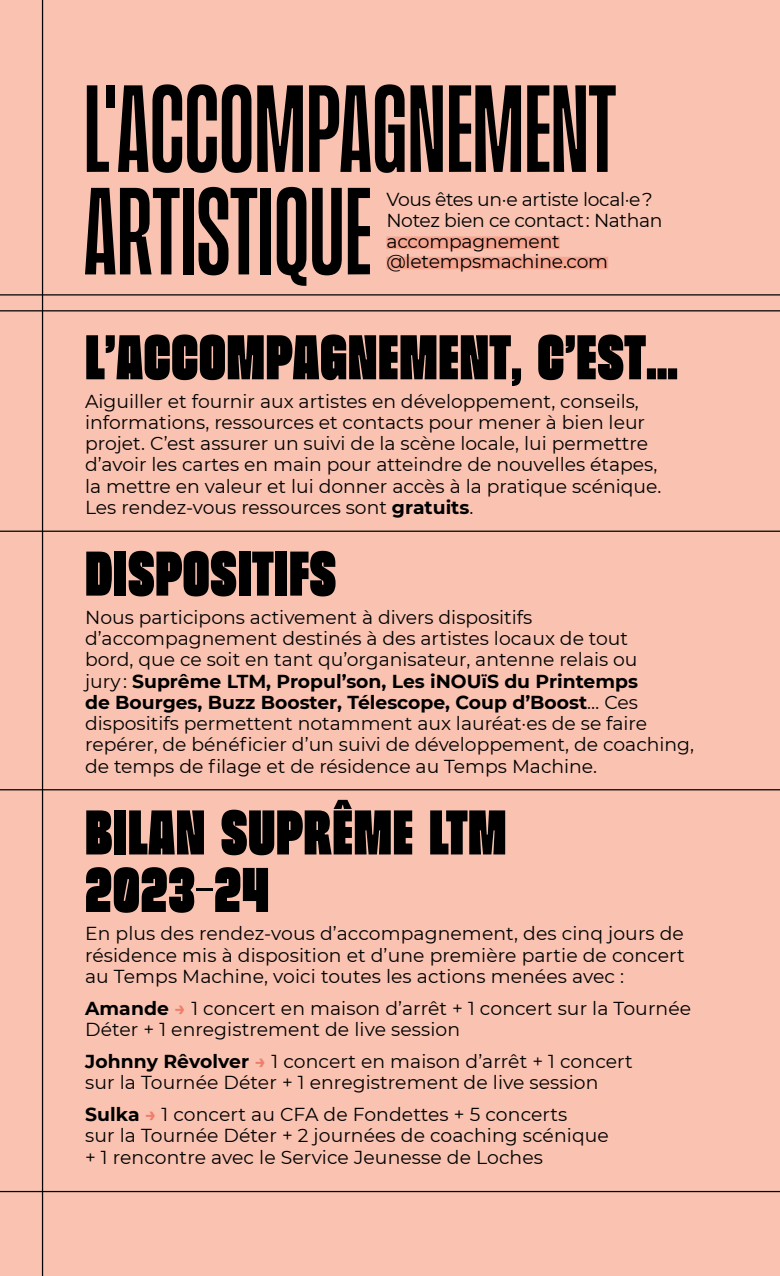
<style>
.page{position:relative;width:780px;height:1276px;background:#f9c2b1}
.page>*{position:absolute;margin:0;border:0;box-sizing:border-box;transform-origin:0 0}
.t1{font:137.25px/102.5px "Beni";letter-spacing:.01em;color:#000}
.t2{font:900 70px/57.5px "Beni";letter-spacing:.01em;color:#000}
.t3{font:18.75px/21.2px "Montserrat";color:#000}
.t4{font:18.75px/20.5px "Montserrat";letter-spacing:-.02em;color:#000}
.s1{font-weight:700}
.s2{font-weight:700;color:#ef7e6c}
</style>
<div class="page">
<hr style="left:42px;top:0;width:1px;height:1276px;background:#000">
<hr style="left:0;top:310px;width:780px;height:1px;background:#000">
<hr style="left:0;top:294px;width:780px;height:1px;background:#000">
<hr style="left:0;top:530px;width:780px;height:2px;background:#000">
<hr style="left:0;top:789px;width:780px;height:1px;background:#000">
<hr style="left:0;top:1191px;width:780px;height:1px;background:#000">
<div style="left:386px;top:236px;width:174px;height:13px;background:#f5a590"></div>
<div style="left:386px;top:257px;width:222px;height:12px;background:#f5a590"></div>
<h1 class="t1" style="left:84px;top:80px;width:532px">L'ACCOMPAGNEMENT<br>ARTISTIQUE</h1>
<p class="t4" style="left:386px;top:189px;width:277px">Vous êtes un·e artiste local·e ?<br>Notez bien ce contact : Nathan accompagnement @letempsmachine.com</p>
<h2 class="t2" style="left:85px;top:328px;width:594px">L’ACCOMPAGNEMENT, C’EST…</h2>
<p class="t3" style="left:85px;top:390px;width:578px">Aiguiller et fournir aux artistes en développement, conseils, informations, ressources et contacts pour mener à bien leur projet. C’est assurer un suivi de la scène locale, lui permettre d’avoir les cartes en main pour atteindre de nouvelles étapes, la mettre en valeur et lui donner accès à la pratique scénique.<br>Les rendez-vous ressources sont <span class="s1">gratuits</span>.</p>
<h2 class="t2" style="left:85px;top:545px;width:252px">DISPOSITIFS</h2>
<p class="t3" style="left:85px;top:606px;width:610px">Nous participons activement à divers dispositifs d’accompagnement destinés à des artistes locaux de tout<br>bord, que ce soit en tant qu’organisateur, antenne relais ou<br>jury : <span class="s1">Suprême LTM, Propul’son, Les iNOUïS du Printemps<br>de Bourges, Buzz Booster, Télescope, Coup d’Boost</span>… Ces dispositifs permettent notamment aux lauréat·es de se faire repérer, de bénéficier d’un suivi de développement, de coaching, de temps de filage et de résidence au Temps Machine.</p>
<h2 class="t2" style="left:85px;top:803px;width:423px">BILAN SUPRÊME LTM<br>2023-24</h2>
<p class="t3" style="left:85px;top:922px;width:601px;text-align:justify">En plus des rendez-vous d’accompagnement, des cinq jours de résidence mis à disposition et d’une première partie de concert au Temps Machine, voici toutes les actions menées avec :</p>
<p class="t3" style="left:85px;top:996px;width:607px"><span class="s1">Amande</span> <span class="s2">→</span> 1 concert en maison d’arrêt + 1 concert sur la Tournée<br>Déter + 1 enregistrement de live session</p>
<p class="t3" style="left:85px;top:1050px;width:549px"><span class="s1">Johnny Rêvolver</span> <span class="s2">→</span> 1 concert en maison d’arrêt + 1 concert sur la Tournée Déter + 1 enregistrement de live session</p>
<p class="t3" style="left:85px;top:1103px;width:525px"><span class="s1">Sulka</span> <span class="s2">→</span> 1 concert au CFA de Fondettes + 5 concerts<br>sur la Tournée Déter + 2 journées de coaching scénique + 1 rencontre avec le Service Jeunesse de Loches</p>
</div>
